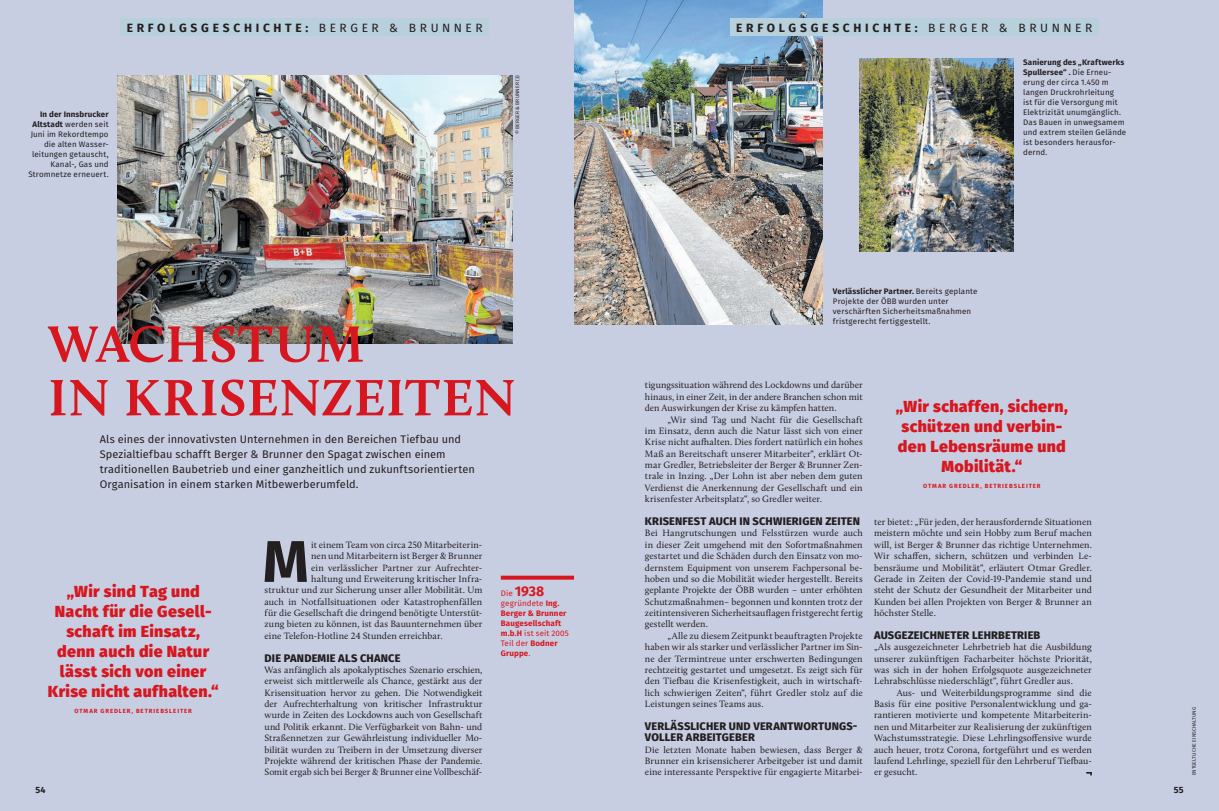
<style>
.page{position:relative;width:1219px;height:811px;background:#c8cee2}
.page>*{position:absolute;margin:0;border:0;box-sizing:border-box;transform-origin:0 0}
.t1{font:700 58.8px "Fira Sans";color:#231f20}
.t2{font:700 52.9px/53.5px "Calluna";letter-spacing:.015em;color:#d7171f}
.t3{font:800 16px/20px "Fira Sans";letter-spacing:.02em;color:#d7171f;text-align:center}
.t4{font:700 14px "Fira Sans";color:#d7171f}
.t5{font:700 12px "Fira Sans";letter-spacing:.31em;color:#231f20}
.t6{font:11px/15px "Fira Sans";letter-spacing:.005em;color:#231f20}
.t7{font:800 11px/11.4px "Fira Sans";letter-spacing:.015em;color:#231f20}
.t8{font:9.5px/11.4px "Calluna";letter-spacing:.005em;color:#231f20;text-align:justify}
.t9{font:700 9px "Fira Sans";color:#231f20}
.t10{font:8px/10px "Fira Sans";letter-spacing:.01em;color:#231f20}
.t11{font:700 8px/10px "Fira Sans";letter-spacing:.015em;color:#d7171f}
.t12{font:700 6px "Fira Sans";letter-spacing:.155em;color:#d7171f}
.t13{font:5px "Fira Sans";letter-spacing:.01em;color:#231f20}
.s1{font-weight:700}
.s2{font-weight:400}
.s3{font-weight:400;font-size:8px}
</style>
<div class="page">
<img style="left:574px;top:0;width:249px;height:324px">
<img style="left:118px;top:75px;width:395px;height:268px">
<svg style="left:1086px;top:772px;width:6px;height:3px"></svg>
<div style="left:730px;top:18px;width:368px;height:17px;background:#b8cfdc"></div>
<div style="left:120px;top:18px;width:369px;height:17px;background:#b8cfdc"></div>
<img style="left:860px;top:59px;width:153px;height:193px">
<svg style="left:501px;top:575px;width:73px;height:4px"></svg>
<p class="t10" style="left:28px;top:109px;width:82px;text-align:right"><span class="s1">In der Innsbrucker<br>Altstadt</span> werden seit<br>Juni im Rekordtempo die alten Wasser&shy;leitungen getauscht,<br>Kanal-, Gas und<br>Stromnetze erneuert.</p>
<p class="t5" style="left:127px;top:19px;width:358px">ERFOLGSGESCHICHTE: <span class="s2">BERGER &amp; BRUNNER</span></p>
<p class="t5" style="left:736px;top:19px;width:358px">ERFOLGSGESCHICHTE: <span class="s2">BERGER &amp; BRUNNER</span></p>
<p class="t13" style="left:514px;top:134px;width:60px;rotate:-90deg">© BERGER &amp; BRUNNER (3)</p>
<p class="t10" style="left:1023px;top:57px;width:105px"><span class="s1">Sanierung des „Kraftwerks<br>Spullersee“ .</span> Die Erneu&shy;erung der circa 1.450 m langen Druckrohrleitung<br>ist für die Versorgung mit<br>Elektrizität unumgänglich.<br>Das Bauen in unwegsamem und extrem steilen Gelände ist besonders herausfor&shy;dernd.</p>
<h2 class="t2" style="left:48px;top:316px;width:469px">WACHSTUM<br>IN KRISENZEITEN</h2>
<p class="t6" style="left:100px;top:431px;width:377px">Als eines der innovativsten Unternehmen in den Bereichen Tiefbau und Spezialtiefbau schafft Berger &amp; Brunner den Spagat zwischen einem traditionellen Baubetrieb und einer ganzheitlich und zukunftsorientierten Organisation in einem starken Mitbewerberumfeld.</p>
<h3 class="t3" style="left:48px;top:581px;width:173px">„Wir sind Tag und<br>Nacht für die Gesell&shy;schaft im Einsatz, denn auch die Natur lässt sich von einer<br>Krise nicht aufhalten.“</h3>
<p class="t12" style="left:74px;top:706px;width:119px">OTMAR GREDLER, BETRIEBSLEITER</p>
<h1 class="t1" style="left:263px;top:520px;width:48px">M</h1>
<p class="t8" style="left:311px;top:539px;width:173px">it einem Team von circa 250 Mitarbeiterin-</p>
<p class="t8" style="left:311px;top:550px;width:173px">nen und Mitarbeitern ist Berger &amp; Brunner</p>
<p class="t8" style="left:311px;top:561px;width:173px">ein verlässlicher Partner zur Aufrechter-</p>
<p class="t8" style="left:311px;top:573px;width:173px">haltung und Erweiterung kritischer Infra-</p>
<p class="t8" style="left:265px;top:584px;width:219px">struktur und zur Sicherung unser aller Mobilität. Um</p>
<p class="t8" style="left:265px;top:595px;width:219px">auch in Notfallsituationen oder Katastrophenfällen</p>
<p class="t8" style="left:265px;top:607px;width:219px">für die Gesellschaft die dringend benötigte Unterstüt-</p>
<p class="t8" style="left:265px;top:618px;width:219px">zung bieten zu können, ist das Bauunternehmen über</p>
<p class="t8" style="left:265px;top:630px;width:180px">eine Telefon-Hotline 24 Stunden erreichbar.</p>
<p class="t7" style="left:265px;top:652px;width:137px">DIE PANDEMIE ALS CHANCE</p>
<p class="t8" style="left:265px;top:664px;width:219px">Was anfänglich als apokalyptisches Szenario erschien, erweist sich mittlerweile als Chance, gestärkt aus der Krisensituation hervor zu gehen. Die Notwendigkeit der Aufrechterhaltung von kritischer Infrastruktur wurde in Zeiten des Lockdowns auch von Gesellschaft und Politik erkannt. Die Verfügbarkeit von Bahn- und Straßennetzen zur Gewährleistung individueller Mo&shy;bilität wurden zu Treibern in der Umsetzung diverser Projekte während der kritischen Phase der Pandemie.<br>Somit ergab sich bei Berger &amp; Brunner eine Vollbeschäf-</p>
<h3 class="t4" style="left:501px;top:582px;width:45px"><span class="s3">Die</span> 1938</h3>
<p class="t11" style="left:501px;top:598px;width:70px"><span class="s2">gegründete</span> Ing.<br>Berger &amp; Brunner<br>Baugesellschaft m.b.H <span class="s2">ist seit 2005<br>Teil der</span> Bodner<br>Gruppe<span class="s2">.</span></p>
<p class="t10" style="left:833px;top:286px;width:146px"><span class="s1">Verlässlicher Partner.</span> Bereits geplante Projekte der ÖBB wurden unter verschärften Sicherheitsmaßnahmen fristgerecht fertiggestellt.</p>
<p class="t8" style="left:645px;top:379px;width:219px">tigungssituation während des Lockdowns und darüber hinaus, in einer Zeit, in der andere Branchen schon mit den Auswirkungen der Krise zu kämpfen hatten.</p>
<p class="t8" style="left:645px;top:413px;width:219px;text-indent:23px">„Wir sind Tag und Nacht für die Gesellschaft im Einsatz, denn auch die Natur lässt sich von einer Krise nicht aufhalten. Dies fordert natürlich ein hohes Maß an Bereitschaft unserer Mitarbeiter“, erklärt Ot&shy;mar Gredler, Betriebsleiter der Berger &amp; Brunner Zen&shy;trale in Inzing. „Der Lohn ist aber neben dem guten Verdienst die Anerkennung der Gesellschaft und ein krisenfester Arbeitsplatz“, so Gredler weiter.</p>
<p class="t7" style="left:645px;top:515px;width:217px">KRISENFEST AUCH IN SCHWIERIGEN ZEITEN</p>
<p class="t8" style="left:645px;top:527px;width:219px">Bei Hangrutschungen und Felsstürzen wurde auch in dieser Zeit umgehend mit den Sofortmaßnahmen gestartet und die Schäden durch den Einsatz von mo&shy;dernstem Equipment von unserem Fachpersonal be&shy;hoben und so die Mobilität wieder hergestellt. Bereits geplante Projekte der ÖBB wurden – unter erhöhten Schutzmaßnahmen– begonnen und konnten trotz der zeitintensiveren Sicherheitsauflagen fristgerecht fertig gestellt werden.</p>
<p class="t8" style="left:645px;top:630px;width:219px;text-indent:23px">„Alle zu diesem Zeitpunkt beauftragten Projekte haben wir als starker und verlässlicher Partner im Sin&shy;ne der Termintreue unter erschwerten Bedingungen rechtzeitig gestartet und umgesetzt. Es zeigt sich für den Tiefbau die Krisenfestigkeit, auch in wirtschaft&shy;lich schwierigen Zeiten“, führt Gredler stolz auf die Leistungen seines Teams aus.</p>
<p class="t7" style="left:645px;top:720px;width:214px">VERLÄSSLICHER UND VERANTWORTUNGS-<br>VOLLER ARBEITGEBER</p>
<p class="t8" style="left:645px;top:743px;width:219px">Die letzten Monate haben bewiesen, dass Berger &amp; Brunner ein krisensicherer Arbeitgeber ist und damit eine interessante Perspektive für engagierte Mitarbei-</p>
<h3 class="t3" style="left:896px;top:396px;width:173px">„Wir schaffen, sichern, schützen und verbin&shy;den Lebensräume und<br>Mobilität.“</h3>
<p class="t12" style="left:923px;top:482px;width:119px">OTMAR GREDLER, BETRIEBSLEITER</p>
<p class="t8" style="left:874px;top:516px;width:219px">ter bietet: „Für jeden, der herausfordernde Situationen meistern möchte und sein Hobby zum Beruf machen will, ist Berger &amp; Brunner das richtige Unternehmen.<br>Wir schaffen, sichern, schützen und verbinden Le&shy;bensräume und Mobilität“, erläutert Otmar Gredler.<br>Gerade in Zeiten der Covid-19-Pandemie stand und steht der Schutz der Gesundheit der Mitarbeiter und Kunden bei allen Projekten von Berger &amp; Brunner an höchster Stelle.</p>
<p class="t7" style="left:874px;top:629px;width:168px">AUSGEZEICHNETER LEHRBETRIEB</p>
<p class="t8" style="left:874px;top:641px;width:219px">„Als ausgezeichneter Lehrbetrieb hat die Ausbildung unserer zukünftigen Facharbeiter höchste Priorität, was sich in der hohen Erfolgsquote ausgezeichneter Lehrabschlüsse niederschlägt“, führt Gredler aus.</p>
<p class="t8" style="left:874px;top:687px;width:219px;text-indent:23px">Aus- und Weiterbildungsprogramme sind die Basis für eine positive Personalentwicklung und ga&shy;rantieren motivierte und kompetente Mitarbeiterin&shy;nen und Mitarbeiter zur Realisierung der zukünftigen Wachstumsstrategie. Diese Lehrlingsoffensive wurde auch heuer, trotz Corona, fortgeführt und es werden laufend Lehrlinge, speziell für den Lehrberuf Tiefbau&shy;er gesucht.</p>
<p class="t9" style="left:35px;top:783px;width:12px">54</p>
<p class="t9" style="left:1174px;top:783px;width:11px">55</p>
<p class="t13" style="left:1191px;top:775px;width:70px;rotate:-90deg">ENTGELTLICHE EINSCHALTUNG</p>
</div>
